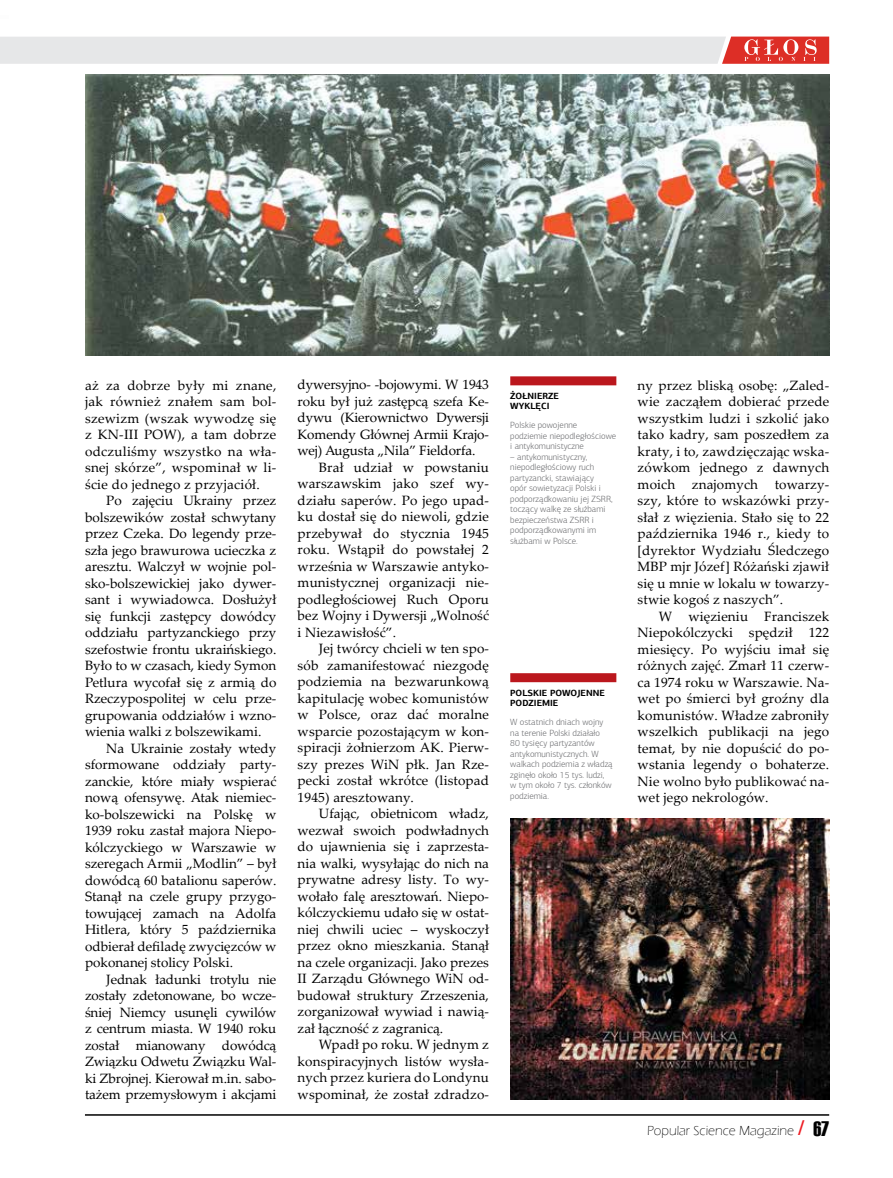
<style>
.page{position:relative;width:893px;height:1178px;background:#fff}
.page>*{position:absolute;margin:0;border:0;box-sizing:border-box;transform-origin:0 0}
.t1{font:13.5px/16.5px "Palatino Linotype";letter-spacing:.01em;color:#000;text-align:justify}
.t2{font:300 13.5px "Eras ITC";color:#000}
.t3{font:300 9px/10.5px "PF Agora Sans Pro";color:#696a6d}
.t4{font:700 9px/10.5px "PF Agora Sans Pro";color:#000}
.s1{font-family:"Haettenschweiler";font-weight:400;font-size:21px;color:#ed1d24}
.s2{font-family:"Haettenschweiler";font-weight:400;font-size:21px}
</style>
<div class="page">
<hr style="left:85px;top:1114px;width:744px;height:2px;background:#000">
<svg style="left:0;top:37px;width:829px;height:27px;background:#e5d3d3"></svg>
<img style="left:510px;top:819px;width:319px;height:280px">
<img style="left:85px;top:75px;width:744px;height:280px">
<div style="left:510px;top:376px;width:106px;height:9px;background:#bb171d"></div>
<div style="left:510px;top:673px;width:106px;height:9px;background:#bb171d"></div>
<p class="t1" style="left:85px;top:376px;width:193px">aż za dobrze były mi znane, jak również znałem sam bol&shy;szewizm (wszak wywodzę się z KN-III POW), a tam dobrze odczuliśmy wszystko na wła&shy;snej skórze”, wspominał w li&shy;ście do jednego z przyjaciół.</p>
<p class="t1" style="left:85px;top:492px;width:193px;text-indent:21px">Po zajęciu Ukrainy przez bolszewików został schwytany przez Czeka. Do legendy prze&shy;szła jego brawurowa ucieczka z aresztu. Walczył w wojnie pol&shy;sko-bolszewickiej jako dywer&shy;sant i wywiadowca. Dosłużył się funkcji zastępcy dowódcy oddziału partyzanckiego przy szefostwie frontu ukraińskiego.<br>Było to w czasach, kiedy Symon Petlura wycofał się z armią do Rzeczypospolitej w celu prze&shy;grupowania oddziałów i wzno&shy;wienia walki z bolszewikami.</p>
<p class="t1" style="left:85px;top:739px;width:193px;text-indent:21px">Na Ukrainie zostały wtedy sformowane oddziały party&shy;zanckie, które miały wspierać nową ofensywę. Atak niemiec&shy;ko-bolszewicki na Polskę w 1939 roku zastał majora Niepo&shy;kólczyckiego w Warszawie w szeregach Armii „Modlin” – był dowódcą 60 batalionu saperów.<br>Stanął na czele grupy przygo&shy;towującej zamach na Adolfa Hitlera, który 5 października odbierał defiladę zwycięzców w pokonanej stolicy Polski.</p>
<p class="t1" style="left:85px;top:970px;width:193px;text-indent:21px">Jednak ładunki trotylu nie zostały zdetonowane, bo wcze&shy;śniej Niemcy usunęli cywilów z centrum miasta. W 1940 roku został mianowany dowódcą Związku Odwetu Związku Wal&shy;ki Zbrojnej. Kierował m.in. sabo&shy;tażem przemysłowym i akcjami</p>
<p class="t1" style="left:298px;top:376px;width:193px">dywersyjno- -bojowymi. W 1943 roku był już zastępcą szefa Ke&shy;dywu (Kierownictwo Dywersji Komendy Głównej Armii Krajo&shy;wej) Augusta „Nila” Fieldorfa.</p>
<p class="t1" style="left:298px;top:459px;width:193px;text-indent:21px">Brał udział w powstaniu warszawskim jako szef wy&shy;działu saperów. Po jego upad&shy;ku dostał się do niewoli, gdzie przebywał do stycznia 1945 roku. Wstąpił do powstałej 2 września w Warszawie antyko&shy;munistycznej organizacji nie&shy;podległościowej Ruch Oporu bez Wojny i Dywersji „Wolność i Niezawisłość”.</p>
<p class="t1" style="left:298px;top:640px;width:193px;text-indent:21px">Jej twórcy chcieli w ten spo&shy;sób zamanifestować niezgodę podziemia na bezwarunkową kapitulację wobec komunistów w Polsce, oraz dać moralne wsparcie pozostającym w kon&shy;spiracji żołnierzom AK. Pierw&shy;szy prezes WiN płk. Jan Rze&shy;pecki został wkrótce (listopad 1945) aresztowany.</p>
<p class="t1" style="left:298px;top:805px;width:193px;text-indent:21px">Ufając, obietnicom władz, wezwał swoich podwładnych do ujawnienia się i zaprzesta&shy;nia walki, wysyłając do nich na prywatne adresy listy. To wy&shy;wołało falę aresztowań. Niepo&shy;kólczyckiemu udało się w ostat&shy;niej chwili uciec – wyskoczył przez okno mieszkania. Stanął na czele organizacji. Jako prezes II Zarządu Głównego WiN od&shy;budował struktury Zrzeszenia, zorganizował wywiad i nawią&shy;zał łączność z zagranicą.</p>
<p class="t1" style="left:298px;top:1036px;width:193px;text-indent:21px">Wpadł po roku. W jednym z konspiracyjnych listów wysła&shy;nych przez kuriera do Londynu wspominał, że został zdradzo-</p>
<p class="t4" style="left:510px;top:390px;width:50px">ŻOŁNIERZE<br>WYKLĘCI</p>
<p class="t3" style="left:510px;top:420px;width:107px">Polskie powojenne podziemie niepodległościowe i antykomunistyczne</p>
<p class="t3" style="left:510px;top:452px;width:104px">– antykomunistyczny, niepodległościowy ruch partyzancki, stawiający opór sowietyzacji Polski i podporządkowaniu jej ZSRR, toczący walkę ze służbami bezpieczeństwa ZSRR i podporządkowanymi im służbami w Polsce.</p>
<p class="t4" style="left:510px;top:687px;width:96px">POLSKIE POWOJENNE<br>PODZIEMIE</p>
<p class="t3" style="left:510px;top:717px;width:104px">W ostatnich dniach wojny na terenie Polski działało<br>80 tysięcy partyzantów antykomunistycznych. W walkach podziemia z władzą zginęło około 15 tys. ludzi,<br>w tym około 7 tys. członków podziemia.</p>
<p class="t1" style="left:638px;top:376px;width:193px">ny przez bliską osobę: „Zaled&shy;wie zacząłem dobierać przede wszystkim ludzi i szkolić jako tako kadry, sam poszedłem za kraty, i to, zawdzięczając wska&shy;zówkom jednego z dawnych moich znajomych towarzy&shy;szy, które to wskazówki przy&shy;słał z więzienia. Stało się to 22 października 1946 r., kiedy to [dyrektor Wydziału Śledczego MBP mjr Józef] Różański zjawił się u mnie w lokalu w towarzy&shy;stwie kogoś z naszych”.</p>
<p class="t1" style="left:638px;top:607px;width:193px;text-indent:21px">W więzieniu Franciszek Niepokólczycki spędził 122 miesięcy. Po wyjściu imał się różnych zajęć. Zmarł 11 czerw&shy;ca 1974 roku w Warszawie. Na&shy;wet po śmierci był groźny dla komunistów. Władze zabroniły wszelkich publikacji na jego temat, by nie dopuścić do po&shy;wstania legendy o bohaterze.<br>Nie wolno było publikować na&shy;wet jego nekrologów.</p>
<p class="t2" style="left:647px;top:1123px;width:184px">Popular Science Magazine <span class="s1">/</span> <span class="s2">67</span></p>
</div>
